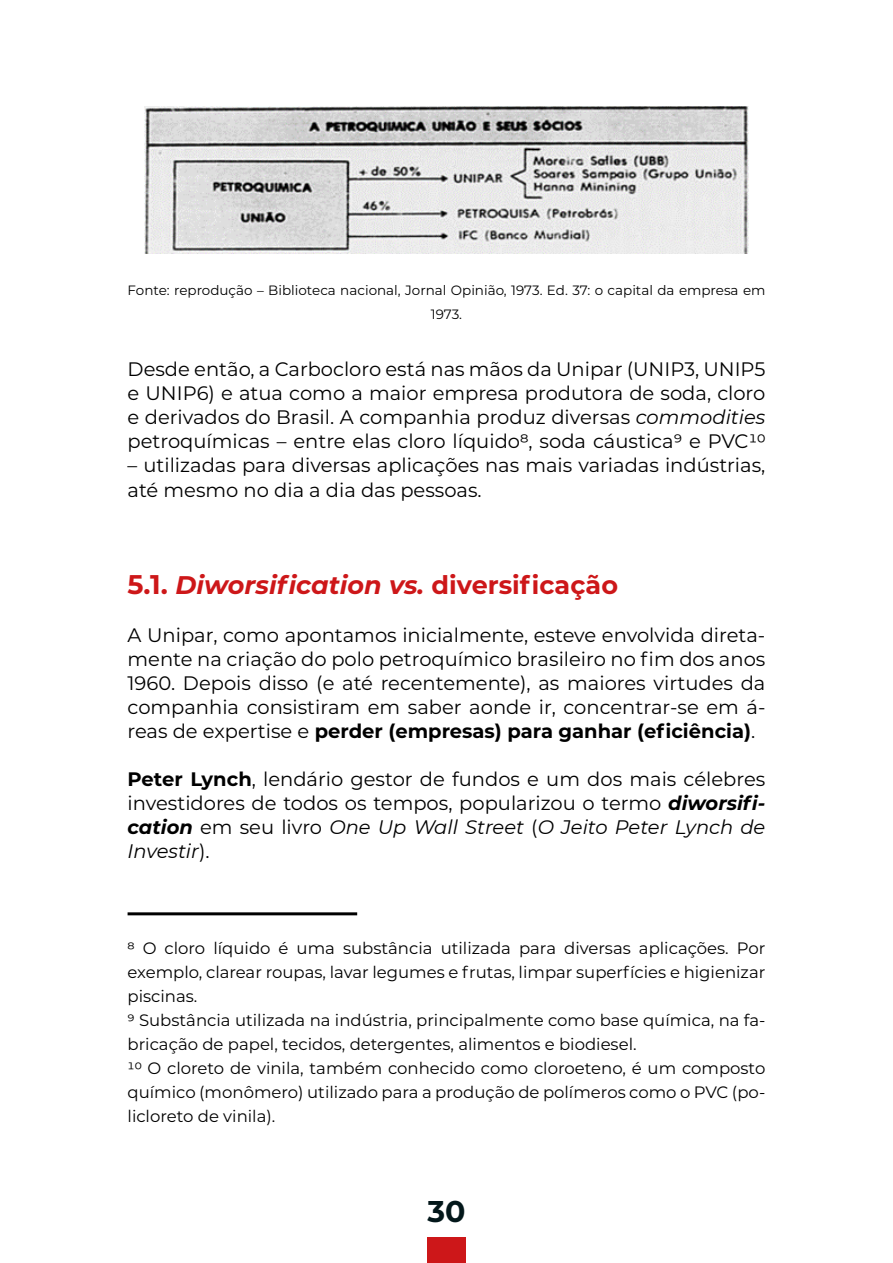
<style>
.page{position:relative;width:893px;height:1263px;background:#fff}
.page>*{position:absolute;margin:0;border:0;box-sizing:border-box;transform-origin:0 0}
.t1{font:700 30px "Montserrat";color:#03171a}
.t2{font:italic 700 25.5px "Montserrat";color:#cd1719}
.t3{font:19.5px/24px "Montserrat";color:#000;text-align:justify}
.t4{font:16.5px/24px "Montserrat";color:#000}
.t5{font:13.5px/24px "Montserrat";color:#000;text-align:center}
.s1{font-style:italic}
.s2{font-style:normal;font-size:27px}
.s3{font-style:normal}
.s4{font-weight:700}
.s5{font-weight:700;font-style:italic}
</style>
<div class="page">
<div style="left:427px;top:1237px;width:39px;height:26px;background:#cd1719"></div>
<img style="left:144px;top:106px;width:605px;height:148px">
<hr style="left:128px;top:912px;width:229px;height:3px;background:#000">
<p class="t5" style="left:128px;top:278px;width:639px">Fonte: reprodução – Biblioteca nacional, Jornal Opinião, 1973. Ed. 37: o capital da empresa em<br>1973.</p>
<p class="t3" style="left:128px;top:357px;width:639px">Desde então, a Carbocloro está nas mãos da Unipar (UNIP3, UNIP5 e UNIP6) e atua como a maior empresa produtora de soda, cloro e derivados do Brasil. A companhia produz diversas <span class="s1">commodities </span>petroquímicas – entre elas cloro líquido8, soda cáustica9 e PVC10</p>
<p class="t3" style="left:128px;top:453px;width:639px">– utilizadas para diversas aplicações nas mais variadas indústrias, até mesmo no dia a dia das pessoas.</p>
<h2 class="t2" style="left:128px;top:566px;width:492px"><span class="s2">5.1.</span> Diworsification vs. <span class="s3">diversificação</span></h2>
<p class="t3" style="left:128px;top:622px;width:639px">A Unipar, como apontamos inicialmente, esteve envolvida direta&shy;mente na criação do polo petroquímico brasileiro no fim dos anos 1960. Depois disso (e até recentemente), as maiores virtudes da companhia consistiram em saber aonde ir, concentrar-se em á&shy;reas de expertise e <span class="s4">perder (empresas) para ganhar (eficiência)</span>.</p>
<p class="t3" style="left:128px;top:766px;width:639px"><span class="s4">Peter Lynch</span>, lendário gestor de fundos e um dos mais célebres investidores de todos os tempos, popularizou o termo <span class="s5">diworsifi&shy;cation</span> em seu livro <span class="s1">One Up Wall Street</span> (<span class="s1">O Jeito Peter Lynch de Investir</span>).</p>
<p class="t4" style="left:128px;top:935px;width:639px">8 O cloro líquido é uma substância utilizada para diversas aplicações. Por exemplo, clarear roupas, lavar legumes e frutas, limpar superfícies e higienizar piscinas.<br>9 Substância utilizada na indústria, principalmente como base química, na fa&shy;bricação de papel, tecidos, detergentes, alimentos e biodiesel.<br>10 O cloreto de vinila, também conhecido como cloroeteno, é um composto químico (monômero) utilizado para a produção de polímeros como o PVC (po&shy;licloreto de vinila).</p>
<h1 class="t1" style="left:427px;top:1189px;width:40px">30</h1>
</div>
